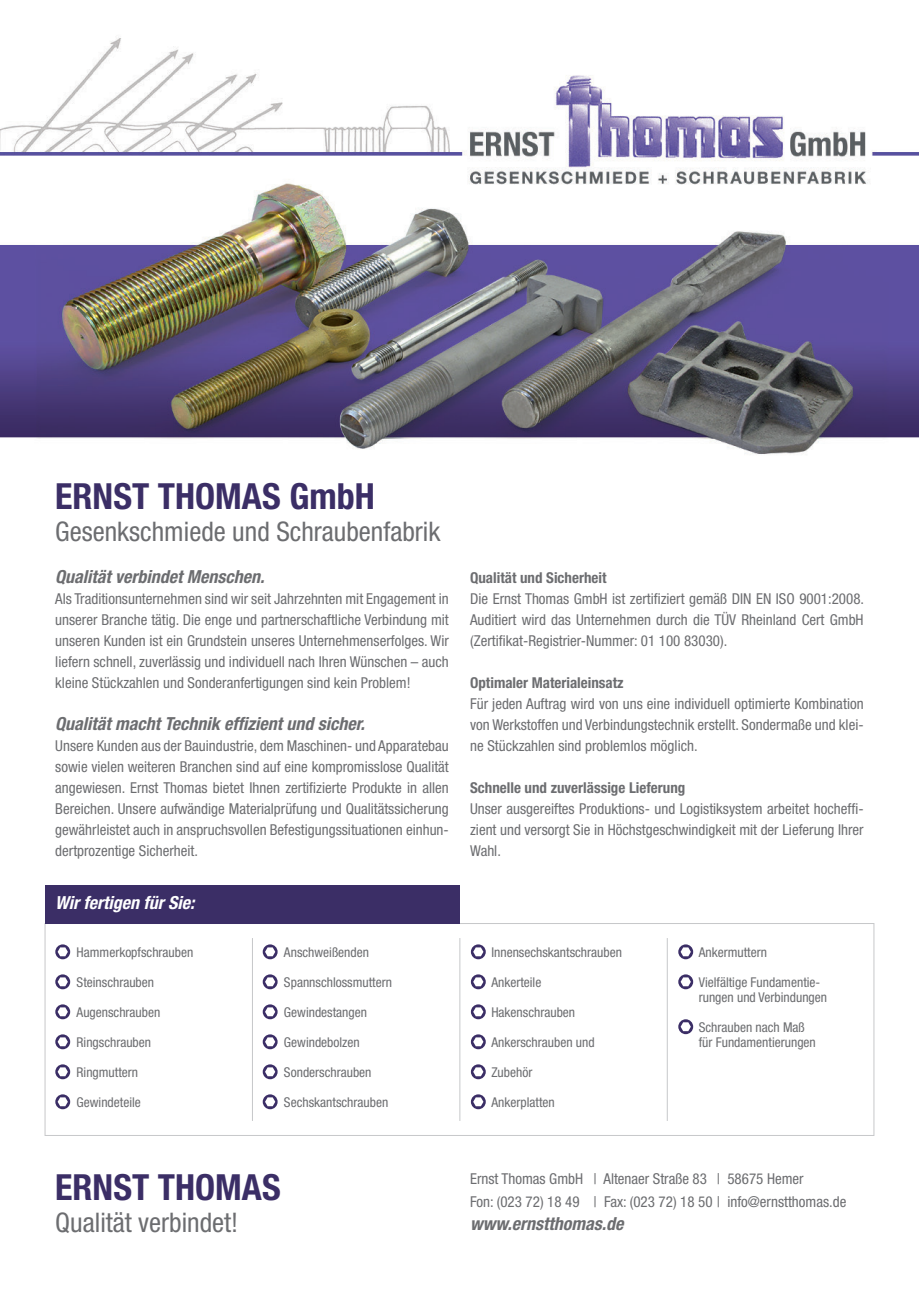
<style>
.page{position:relative;width:919px;height:1289px;background:#fff}
.page>*{position:absolute;margin:0;border:0;box-sizing:border-box;transform-origin:0 0}
.t1{font:700 condensed 36px "Helvetica Neue";color:#3b2e66}
.t2{font:condensed 27px "Helvetica Neue";color:#6c6d70}
.t3{font:italic 700 condensed 18px "Helvetica Neue";color:#6c6d70}
.t4{font:italic 700 condensed 18px "Helvetica Neue";color:#fff}
.t5{font:condensed 15px/21px "Helvetica Neue";color:#6c6d70;text-align:justify}
.t6{font:700 condensed 15px "Helvetica Neue";color:#6c6d70}
.t7{font:condensed 13.5px "Helvetica Neue";color:#6c6d70}
</style>
<div class="page">
<img style="left:0;top:38px;width:918px;height:1098px">
<div style="left:45px;top:923px;width:829px;height:212px;border:1px solid #c7c8ca"></div>
<div style="left:45px;top:884px;width:414px;height:39px;background:#3b2e66"></div>
<hr style="left:252px;top:938px;width:1px;height:182px;background:#c7c8ca">
<hr style="left:459px;top:938px;width:1px;height:182px;background:#c7c8ca">
<hr style="left:666px;top:938px;width:1px;height:182px;background:#c7c8ca">
<svg style="left:55px;top:944px;width:15px;height:15px"></svg>
<svg style="left:263px;top:944px;width:14px;height:15px"></svg>
<svg style="left:471px;top:944px;width:14px;height:15px"></svg>
<svg style="left:678px;top:944px;width:15px;height:15px"></svg>
<svg style="left:55px;top:1094px;width:15px;height:15px"></svg>
<svg style="left:263px;top:1094px;width:14px;height:15px"></svg>
<svg style="left:471px;top:1094px;width:14px;height:15px"></svg>
<svg style="left:55px;top:1064px;width:15px;height:15px"></svg>
<svg style="left:263px;top:1064px;width:14px;height:15px"></svg>
<svg style="left:471px;top:1064px;width:14px;height:15px"></svg>
<svg style="left:55px;top:1034px;width:15px;height:15px"></svg>
<svg style="left:263px;top:1034px;width:14px;height:15px"></svg>
<svg style="left:471px;top:1034px;width:14px;height:15px"></svg>
<svg style="left:55px;top:1004px;width:15px;height:15px"></svg>
<svg style="left:263px;top:1004px;width:14px;height:15px"></svg>
<svg style="left:471px;top:1004px;width:14px;height:15px"></svg>
<svg style="left:678px;top:1019px;width:15px;height:15px"></svg>
<svg style="left:55px;top:974px;width:15px;height:15px"></svg>
<svg style="left:263px;top:974px;width:14px;height:15px"></svg>
<svg style="left:471px;top:974px;width:14px;height:15px"></svg>
<svg style="left:678px;top:974px;width:15px;height:15px"></svg>
<p class="t1" style="left:55px;top:474px;width:321px">ERNST THOMAS GmbH</p>
<p class="t2" style="left:55px;top:516px;width:386px">Gesenkschmiede und Schraubenfabrik</p>
<p class="t3" style="left:55px;top:566px;width:211px">Qualität verbindet Menschen.</p>
<p class="t5" style="left:55px;top:588px;width:395px">Als Traditionsunternehmen sind wir seit Jahrzehnten mit Engagement in unserer Branche tätig. Die enge und partnerschaftliche Verbindung mit unseren Kunden ist ein Grundstein unseres Unternehmenserfolges. Wir liefern schnell, zuverlässig und individuell nach Ihren Wünschen – auch kleine Stückzahlen und Sonderanfertigungen sind kein Problem!</p>
<p class="t3" style="left:55px;top:713px;width:311px">Qualität macht Technik effizient und sicher.</p>
<p class="t5" style="left:55px;top:735px;width:395px">Unsere Kunden aus der Bauindustrie, dem Maschinen- und Apparatebau sowie vielen weiteren Branchen sind auf eine kompromisslose Qualität angewiesen. Ernst Thomas bietet Ihnen zertifizierte Produkte in allen Bereichen. Unsere aufwändige Materialprüfung und Qualitätssicherung gewährleistet auch in anspruchsvollen Befestigungssituationen einhun&shy;dertprozentige Sicherheit.</p>
<p class="t4" style="left:55px;top:892px;width:141px">Wir fertigen für Sie:</p>
<p class="t7" style="left:284px;top:944px;width:86px">Anschweißenden</p>
<p class="t7" style="left:284px;top:974px;width:109px">Spannschlossmuttern</p>
<p class="t7" style="left:284px;top:1004px;width:84px">Gewindestangen</p>
<p class="t7" style="left:284px;top:1034px;width:77px">Gewindebolzen</p>
<p class="t7" style="left:284px;top:1064px;width:89px">Sonderschrauben</p>
<p class="t7" style="left:284px;top:1094px;width:106px">Sechskantschrauben</p>
<p class="t7" style="left:77px;top:944px;width:118px">Hammerkopfschrauben</p>
<p class="t7" style="left:77px;top:974px;width:79px">Steinschrauben</p>
<p class="t7" style="left:77px;top:1004px;width:85px">Augenschrauben</p>
<p class="t7" style="left:77px;top:1034px;width:76px">Ringschrauben</p>
<p class="t7" style="left:77px;top:1064px;width:63px">Ringmuttern</p>
<p class="t7" style="left:77px;top:1094px;width:66px">Gewindeteile</p>
<p class="t6" style="left:470px;top:568px;width:138px">Qualität und Sicherheit</p>
<p class="t5" style="left:470px;top:588px;width:395px">Die Ernst Thomas GmbH ist zertifiziert gemäß DIN EN ISO 9001:2008.<br>Auditiert wird das Unternehmen durch die TÜV Rheinland Cert GmbH (Zertifikat-Registrier-Nummer: 01 100 83030).</p>
<p class="t6" style="left:470px;top:673px;width:155px">Optimaler Materialeinsatz</p>
<p class="t5" style="left:470px;top:693px;width:395px">Für jeden Auftrag wird von uns eine individuell optimierte Kombination von Werkstoffen und Verbindungstechnik erstellt. Sondermaße und klei&shy;ne Stückzahlen sind problemlos möglich.</p>
<p class="t6" style="left:470px;top:778px;width:217px">Schnelle und zuverlässige Lieferung</p>
<p class="t5" style="left:470px;top:798px;width:395px">Unser ausgereiftes Produktions- und Logistiksystem arbeitet hocheffi&shy;zient und versorgt Sie in Höchstgeschwindigkeit mit der Lieferung Ihrer Wahl.</p>
<p class="t7" style="left:491px;top:944px;width:132px">Innensechskantschrauben</p>
<p class="t7" style="left:491px;top:974px;width:51px">Ankerteile</p>
<p class="t7" style="left:491px;top:1004px;width:85px">Hakenschrauben</p>
<p class="t7" style="left:491px;top:1034px;width:105px">Ankerschrauben und</p>
<p class="t7" style="left:491px;top:1064px;width:42px">Zubehör</p>
<p class="t7" style="left:491px;top:1094px;width:65px">Ankerplatten</p>
<p class="t7" style="left:698px;top:944px;width:70px">Ankermuttern</p>
<p class="t7" style="left:698px;top:974px;width:123px">Vielfältige Fundamentie-</p>
<p class="t7" style="left:698px;top:989px;width:130px">rungen und Verbindungen</p>
<p class="t7" style="left:698px;top:1019px;width:107px">Schrauben nach Maß</p>
<p class="t7" style="left:698px;top:1034px;width:118px">für Fundamentierungen</p>
<p class="t1" style="left:55px;top:1165px;width:227px">ERNST THOMAS</p>
<p class="t2" style="left:55px;top:1207px;width:184px">Qualität verbindet!</p>
<p class="t5" style="left:470px;top:1167px;width:335px">Ernst Thomas GmbH | Altenaer Straße 83 | 58675 Hemer</p>
<p class="t5" style="left:470px;top:1191px;width:378px">Fon: (023 72) 18 49 | Fax: (023 72) 18 50 | info@ernstthomas.de</p>
<p class="t3" style="left:470px;top:1212px;width:155px">www.ernstthomas.de</p>
</div>
